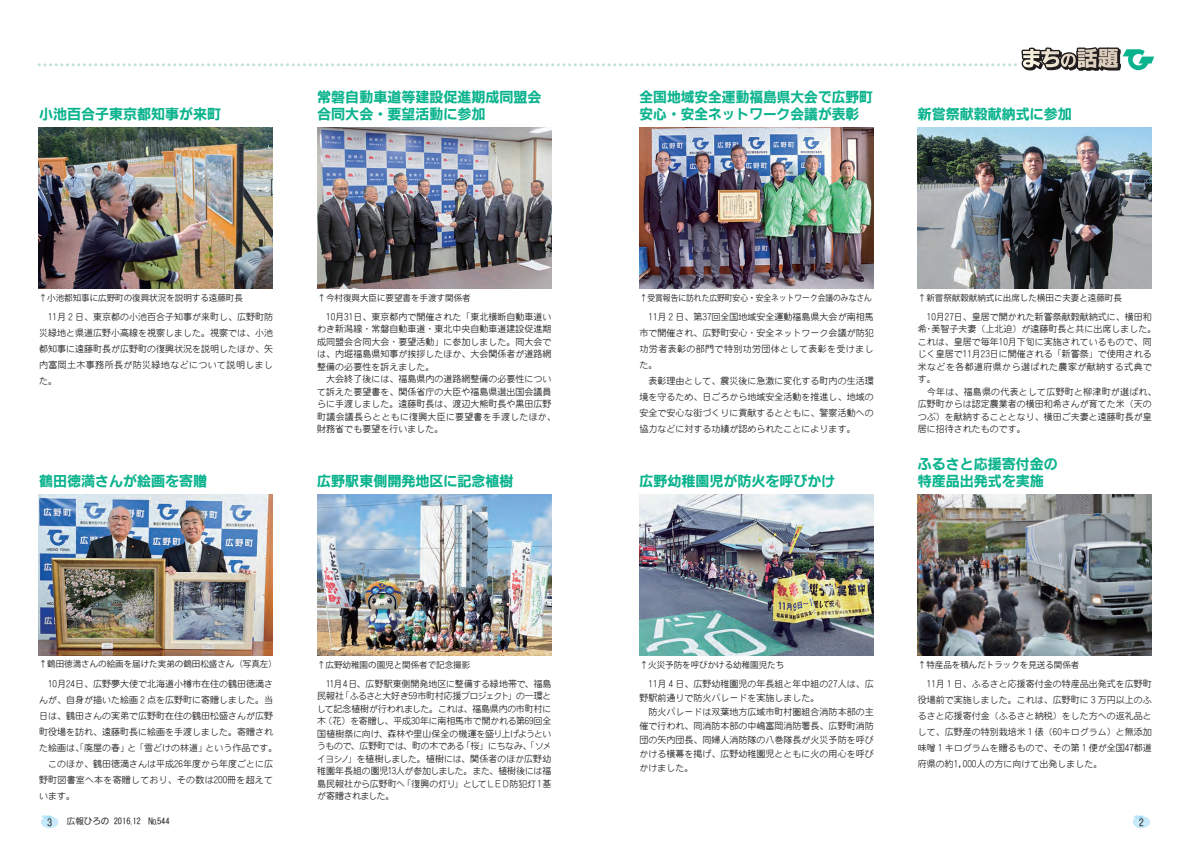
<style>
.page{position:relative;width:1191px;height:842px;background:#fff}
.page>*{position:absolute;margin:0;border:0;box-sizing:border-box;transform-origin:0 0}
.t1{font:700 14px/17px "PN Go IWA";color:#0ab38d}
.t2{font:10px "PN Go IWA HW Th";color:#231f20}
.t3{font:9px/12.5px "FC Maru Gothictai M";color:#231f20}
.t4{font:8.5px "Koz Go Pro";color:#231f20}
.t5{font:8.5px "Koz Go Pro";color:#231f20;scale:.91 1}
.t6{font:8.5px "PN Go IWA HW Th";color:#262324}
</style>
<div class="page">
<div style="left:1132px;top:816px;width:18px;height:12px;background:#c6eafa;border-radius:50%"></div>
<svg style="left:1133px;top:815px;width:10px;height:4px"></svg>
<div style="left:41px;top:816px;width:17px;height:12px;background:#c6eafa;border-radius:50%"></div>
<svg style="left:41px;top:815px;width:10px;height:4px"></svg>
<svg style="left:39px;top:47px;width:1115px;height:24px"></svg>
<img style="left:918px;top:128px;width:234px;height:161px">
<img style="left:918px;top:495px;width:234px;height:161px">
<img style="left:317px;top:495px;width:234px;height:161px">
<img style="left:640px;top:128px;width:234px;height:161px">
<img style="left:639px;top:494px;width:234px;height:161px">
<img style="left:318px;top:128px;width:234px;height:160px">
<img style="left:39px;top:128px;width:234px;height:160px">
<img style="left:39px;top:494px;width:234px;height:161px">
<h1 class="t1" style="left:39px;top:106px;width:183px">小池百合子東京都知事が来町</h1>
<h1 class="t1" style="left:317px;top:89px;width:225px">常磐自動車道等建設促進期成同盟会合同大会・要望活動に参加</h1>
<h1 class="t1" style="left:639px;top:89px;width:235px">全国地域安全運動福島県大会で広野町安心・安全ネットワーク会議が表彰</h1>
<h1 class="t1" style="left:918px;top:106px;width:156px">新嘗祭献穀献納式に参加</h1>
<p class="t4" style="left:39px;top:292px;width:206px">↑小池都知事に広野町の復興状況を説明する遠藤町長</p>
<p class="t4" style="left:318px;top:292px;width:154px">↑今村復興大臣に要望書を手渡す関係者</p>
<p class="t5" style="left:640px;top:292px;width:256px">↑受賞報告に訪れた広野町安心・安全ネットワーク会議のみなさん</p>
<p class="t4" style="left:918px;top:292px;width:205px">↑新嘗祭献穀献納式に出席した横田ご夫妻と遠藤町長</p>
<p class="t3" style="left:39px;top:309px;width:236px;line-height:16px;text-align:justify">　11月２日、東京都の小池百合子知事が来町し、広野町防災緑地と県道広野小高線を視察しました。視察では、小池都知事に遠藤町長が広野町の復興状況を説明したほか、矢内富岡土木事務所長が防災緑地などについて説明しました。</p>
<p class="t3" style="left:317px;top:310px;width:240px">　10月31日、東京都内で開催された「東北横断自動車道いわき新潟線・常磐自動車道・東北中央自動車道建設促進期成同盟会合同大会・要望活動」に参加しました。同大会では、内堀福島県知事が挨拶したほか、大会関係者が道路網整備の必要性を訴えました。<br>　大会終了後には、福島県内の道路網整備の必要性について訴えた要望書を、関係省庁の大臣や福島県選出国会議員らに手渡しました。遠藤町長は、渡辺大熊町長や黒田広野町議会議長らとともに復興大臣に要望書を手渡したほか、財務省でも要望を行いました。</p>
<p class="t3" style="left:639px;top:309px;width:236px;line-height:16px">　11月２日、第37回全国地域安全運動福島県大会が南相馬市で開催され、広野町安心・安全ネットワーク会議が防犯功労者表彰の部門で特別功労団体として表彰を受けました。<br>　表彰理由として、震災後に急激に変化する町内の生活環境を守るため、日ごろから地域安全活動を推進し、地域の安全で安心な街づくりに貢献するとともに、警察活動への協力などに対する功績が認められたことによります。</p>
<p class="t3" style="left:918px;top:310px;width:240px">　10月27日、皇居で開かれた新嘗祭献穀献納式に、横田和希・美智子夫妻（上北迫）が遠藤町長と共に出席しました。これは、皇居で毎年10月下旬に実施されているもので、同じく皇居で11月23日に開催される「新嘗祭」で使用される米などを各都道府県から選ばれた農家が献納する式典です。<br>　今年は、福島県の代表として広野町と柳津町が選ばれ、広野町からは認定農業者の横田和希さんが育てた米（天のつぶ）を献納することとなり、横田ご夫妻と遠藤町長が皇居に招待されたものです。</p>
<h1 class="t1" style="left:39px;top:473px;width:169px">鶴田徳満さんが絵画を寄贈</h1>
<h1 class="t1" style="left:317px;top:473px;width:198px">広野駅東側開発地区に記念植樹</h1>
<h1 class="t1" style="left:639px;top:473px;width:197px">広野幼稚園児が防火を呼びかけ</h1>
<h1 class="t1" style="left:918px;top:456px;width:142px">ふるさと応援寄付金の特産品出発式を実施</h1>
<p class="t4" style="left:39px;top:659px;width:240px">↑鶴田徳満さんの絵画を届けた実弟の鶴田松盛さん（写真左）</p>
<p class="t3" style="left:39px;top:676px;width:240px;line-height:16px">　10月24日、広野夢大使で北海道小樽市在住の鶴田徳満さんが、自身が描いた絵画２点を広野町に寄贈しました。当日は、鶴田さんの実弟で広野町在住の鶴田松盛さんが広野町役場を訪れ、遠藤町長に絵画を手渡しました。寄贈された絵画は、「廃屋の春」と「雪どけの林道」という作品です。　このほか、鶴田徳満さんは平成26年度から年度ごとに広野町図書室へ本を寄贈しており、その数は200冊を超えています。</p>
<p class="t4" style="left:639px;top:659px;width:146px">↑火災予防を呼びかける幼稚園児たち</p>
<p class="t4" style="left:317px;top:659px;width:154px">↑広野幼稚園の園児と関係者で記念撮影</p>
<p class="t4" style="left:918px;top:659px;width:163px">↑特産品を積んだトラックを見送る関係者</p>
<p class="t3" style="left:317px;top:677px;width:236px;text-align:justify">　11月４日、広野駅東側開発地区に整備する緑地帯で、福島民報社「ふるさと大好き59市町村応援プロジェクト」の一環として記念植樹が行われました。これは、福島県内の市町村に木（花）を寄贈し、平成30年に南相馬市で開かれる第69回全国植樹祭に向け、森林や里山保全の機運を盛り上げようというもので、広野町では、町の木である「桜」にちなみ、「ソメイヨシノ」を植樹しました。植樹には、関係者のほか広野幼稚園年長組の園児13人が参加しました。また、植樹後には福島民報社から広野町へ「復興の灯り」としてＬＥＤ防犯灯１基が寄贈されました。</p>
<p class="t3" style="left:639px;top:677px;width:235px;line-height:14px">　11月４日、広野幼稚園児の年長組と年中組の27人は、広野駅前通りで防火パレードを実施しました。<br>　防火パレードは双葉地方広域市町村圏組合消防本部の主催で行われ、同消防本部の中嶋富岡消防署長、広野町消防団の矢内団長、同婦人消防隊の八巻隊長が火災予防を呼びかける横幕を掲げ、広野幼稚園児とともに火の用心を呼びかけました。</p>
<p class="t3" style="left:918px;top:676px;width:235px;line-height:16px;text-align:justify">　11月１日、ふるさと応援寄付金の特産品出発式を広野町役場前で実施しました。これは、広野町に３万円以上のふるさと応援寄付金（ふるさと納税）をした方への返礼品として、広野産の特別栽培米１俵（60キログラム）と無添加味噌１キログラムを贈るもので、その第１便が全国47都道府県の約1,000人の方に向けて出発しました。</p>
<p class="t2" style="left:47px;top:817px;width:6px">3</p>
<p class="t6" style="left:67px;top:817px;width:104px">広報ひろの 2016.12　№544</p>
<p class="t2" style="left:1138px;top:817px;width:6px">2</p>
</div>
